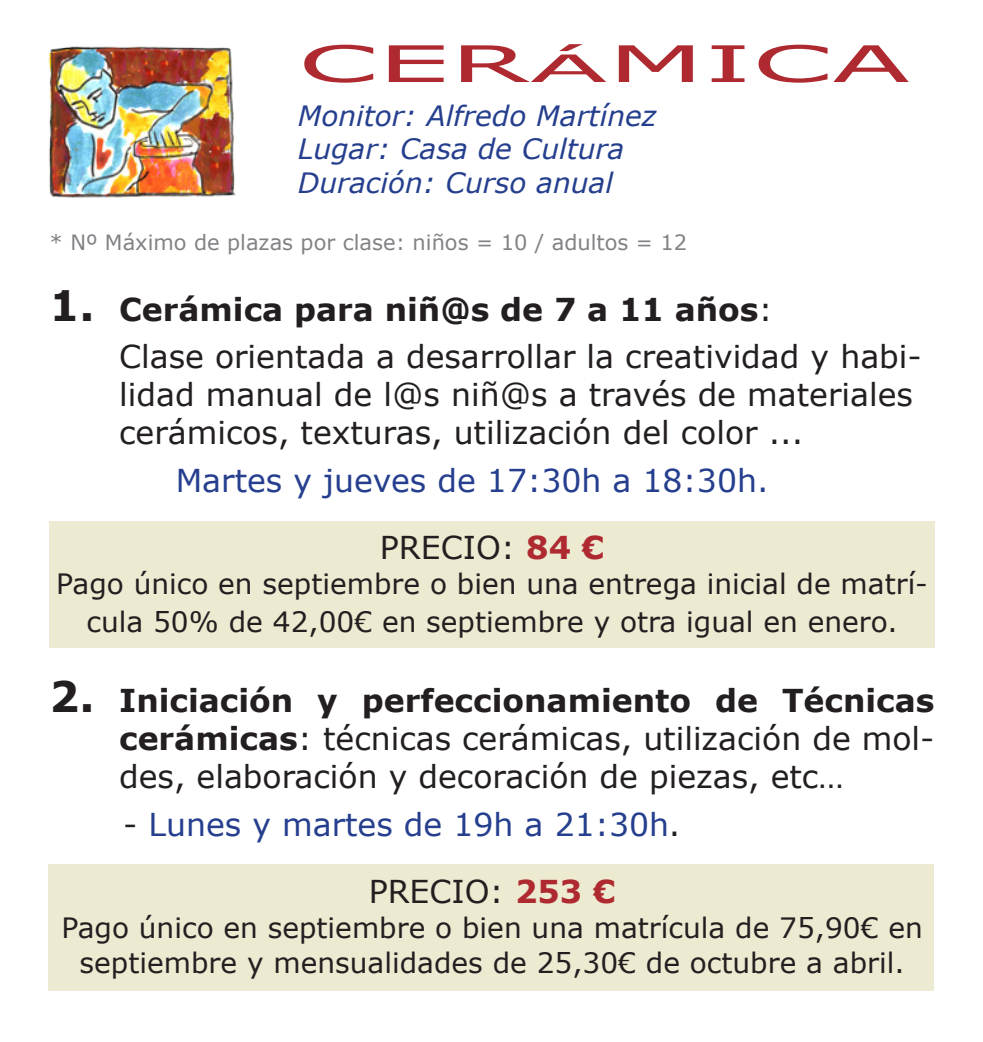
<style>
.page{position:relative;width:983px;height:1042px;background:#fff}
.page>*{position:absolute;margin:0;border:0;box-sizing:border-box;transform-origin:0 0}
.t1{font:50.4px "Verdana";color:#ae2a30;scale:2.27 1}
.t2{font:31.5px/37.8px "Verdana";color:#231f20}
.t3{font:31.5px "Verdana";color:#253f8e}
.t4{font:700 31.5px "Verdana";color:#231f20}
.t5{font:28px/37.8px "Verdana";color:#231f20;text-align:center}
.t6{font:italic 28px "Verdana";color:#253f8e}
.t7{font:21px "Verdana";color:#808285}
.s1{font-size:37.8px}
.s2{font-size:42px}
.s3{font-weight:400}
.s4{font-weight:700;color:#ae2a30}
.s5{font-weight:700;font-size:42px}
.s6{font-weight:700}
.s7{color:#231f20}
</style>
<div class="page">
<div style="left:48px;top:864px;width:885px;height:127px;background:#edead2"></div>
<div style="left:49px;top:521px;width:885px;height:127px;background:#edead2"></div>
<img style="left:48px;top:46px;width:188px;height:152px">
<p class="t1" style="left:298px;top:29px;width:271px">CER<span class="s1">Á</span>MICA</p>
<p class="t6" style="left:298px;top:96px;width:360px">Monitor: Alfredo Martínez</p>
<p class="t6" style="left:298px;top:130px;width:328px">Lugar: Casa de Cultura</p>
<p class="t6" style="left:298px;top:163px;width:316px">Duración: Curso anual</p>
<p class="t7" style="left:50px;top:228px;width:639px">* Nº Máximo de plazas por clase: niños = 10 / adultos = 12</p>
<p class="t4" style="left:50px;top:287px;width:724px"><span class="s2">1.</span> Cerámica para niñ@s de 7 a 11 años<span class="s3">:</span></p>
<p class="t2" style="left:119px;top:338px;width:804px">Clase orientada a desarrollar la creatividad y habi&shy;lidad manual de l@s niñ@s a través de materiales cerámicos, texturas, utilización del color ...</p>
<p class="t3" style="left:176px;top:459px;width:594px">Martes y jueves de 17:30h a 18:30h.</p>
<p class="t2" style="left:380px;top:529px;width:226px">PRECIO: <span class="s4">84 €</span></p>
<p class="t5" style="left:56px;top:565px;width:872px">Pago único en septiembre o bien una entrega inicial de matrí&shy;cula 50% de 42,00€ en septiembre y otra igual en enero.</p>
<p class="t2" style="left:119px;top:681px;width:816px;text-align:justify;text-indent:-69px"><span class="s5">2.</span> <span class="s6">Iniciación y perfeccionamiento de Técnicas cerámicas</span>: técnicas cerámicas, utilización de mol&shy;des, elaboración y decoración de piezas, etc…</p>
<p class="t3" style="left:123px;top:802px;width:558px"><span class="s7">-</span> Lunes y martes de 19h a 21:30h<span class="s7">.</span></p>
<p class="t2" style="left:368px;top:872px;width:248px">PRECIO: <span class="s4">253 €</span></p>
<p class="t5" style="left:61px;top:910px;width:862px;line-height:35px">Pago único en septiembre o bien una matrícula de 75,90€ en septiembre y mensualidades de 25,30€ de octubre a abril.</p>
</div>
